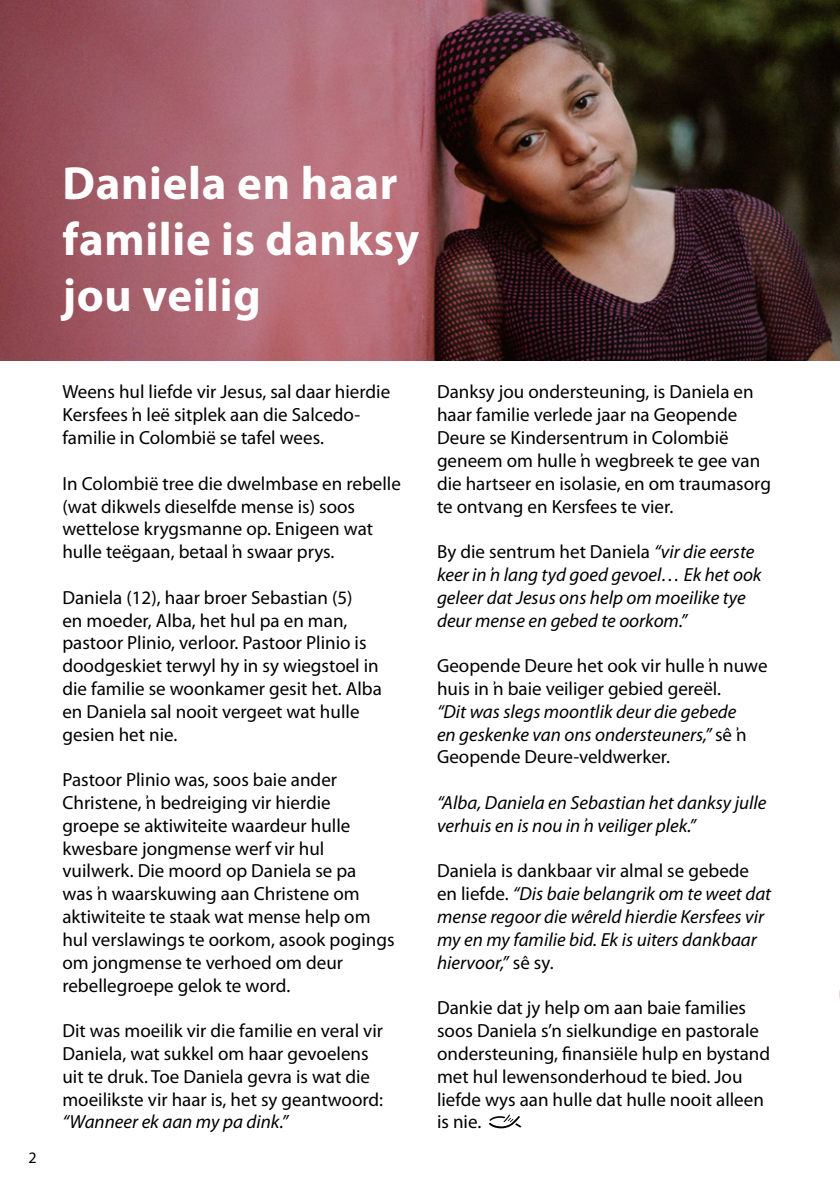
<style>
.page{position:relative;width:840px;height:1191px;background:#fff}
.page>*{position:absolute;margin:0;border:0;box-sizing:border-box;transform-origin:0 0}
.t1{font:700 46.8px/56px "Myriad Pro";letter-spacing:.015em;color:#fff}
.t2{font:19px/22.8px "Myriad Pro";color:#000}
.t3{font:italic 19px/22.8px "Myriad Pro";color:#000}
.t4{font:16px "Myriad Pro";color:#000}
.s1{font-style:normal}
</style>
<div class="page">
<svg style="left:488px;top:1114px;width:33px;height:14px"></svg>
<img style="left:0;top:0;width:839px;height:360px">
<svg style="left:813px;top:28px;width:27px;height:971px"></svg>
<h1 class="t1" style="left:62px;top:153px;width:358px">Daniela en haar familie is danksy jou veilig</h1>
<p class="t4" style="left:28px;top:1148px;width:10px">2</p>
<p class="t2" style="left:62px;top:380px;width:329px">Weens hul liefde vir Jesus, sal daar hierdie<br>Kersfees ŉ leë sitplek aan die Salcedo&shy;familie in Colombië se tafel wees.</p>
<p class="t2" style="left:62px;top:471px;width:340px">In Colombië tree die dwelmbase en rebelle (wat dikwels dieselfde mense is) soos wettelose krygsmanne op. Enigeen wat hulle teëgaan, betaal ŉ swaar prys.</p>
<p class="t2" style="left:62px;top:585px;width:321px">Daniela (12), haar broer Sebastian (5)<br>en moeder, Alba, het hul pa en man, pastoor Plinio, verloor. Pastoor Plinio is doodgeskiet terwyl hy in sy wiegstoel in die familie se woonkamer gesit het. Alba en Daniela sal nooit vergeet wat hulle gesien het nie.</p>
<p class="t2" style="left:62px;top:768px;width:333px">Pastoor Plinio was, soos baie ander Christene, ŉ bedreiging vir hierdie<br>groepe se aktiwiteite waardeur hulle kwesbare jongmense werf vir hul vuilwerk. Die moord op Daniela se pa<br>was ŉ waarskuwing aan Christene om aktiwiteite te staak wat mense help om hul verslawings te oorkom, asook pogings om jongmense te verhoed om deur rebellegroepe gelok te word.</p>
<p class="t2" style="left:62px;top:1019px;width:322px">Dit was moeilik vir die familie en veral vir Daniela, wat sukkel om haar gevoelens uit te druk. Toe Daniela gevra is wat die moeilikste vir haar is, het sy geantwoord:</p>
<p class="t3" style="left:62px;top:1110px;width:227px">“Wanneer ek aan my pa dink.”</p>
<p class="t2" style="left:437px;top:380px;width:335px">Danksy jou ondersteuning, is Daniela en haar familie verlede jaar na Geopende Deure se Kindersentrum in Colombië geneem om hulle ŉ wegbreek te gee van die hartseer en isolasie, en om traumasorg te ontvang en Kersfees te vier.</p>
<p class="t3" style="left:437px;top:540px;width:326px"><span class="s1">By die sentrum het Daniela</span> “vir die eerste keer in ŉ lang tyd goed gevoel… Ek het ook geleer dat Jesus ons help om moeilike tye deur mense en gebed te oorkom.”</p>
<p class="t2" style="left:437px;top:654px;width:332px">Geopende Deure het ook vir hulle ŉ nuwe huis in ŉ baie veiliger gebied gereël.</p>
<p class="t3" style="left:437px;top:699px;width:311px">“Dit was slegs moontlik deur die gebede en geskenke van ons ondersteuners,” <span class="s1">sê ŉ<br>Geopende Deure-veldwerker.</span></p>
<p class="t3" style="left:437px;top:791px;width:331px">“Alba, Daniela en Sebastian het danksy julle verhuis en is nou in ŉ veiliger plek.”</p>
<p class="t3" style="left:437px;top:859px;width:335px"><span class="s1">Daniela is dankbaar vir almal se gebede en liefde.</span> “Dis baie belangrik om te weet dat mense regoor die wêreld hierdie Kersfees vir my en my familie bid. Ek is uiters dankbaar hiervoor,” <span class="s1">sê sy.</span></p>
<p class="t2" style="left:437px;top:996px;width:334px">Dankie dat jy help om aan baie families soos Daniela s’n sielkundige en pastorale ondersteuning, finansiële hulp en bystand met hul lewensonderhoud te bied. Jou liefde wys aan hulle dat hulle nooit alleen is nie.</p>
</div>
